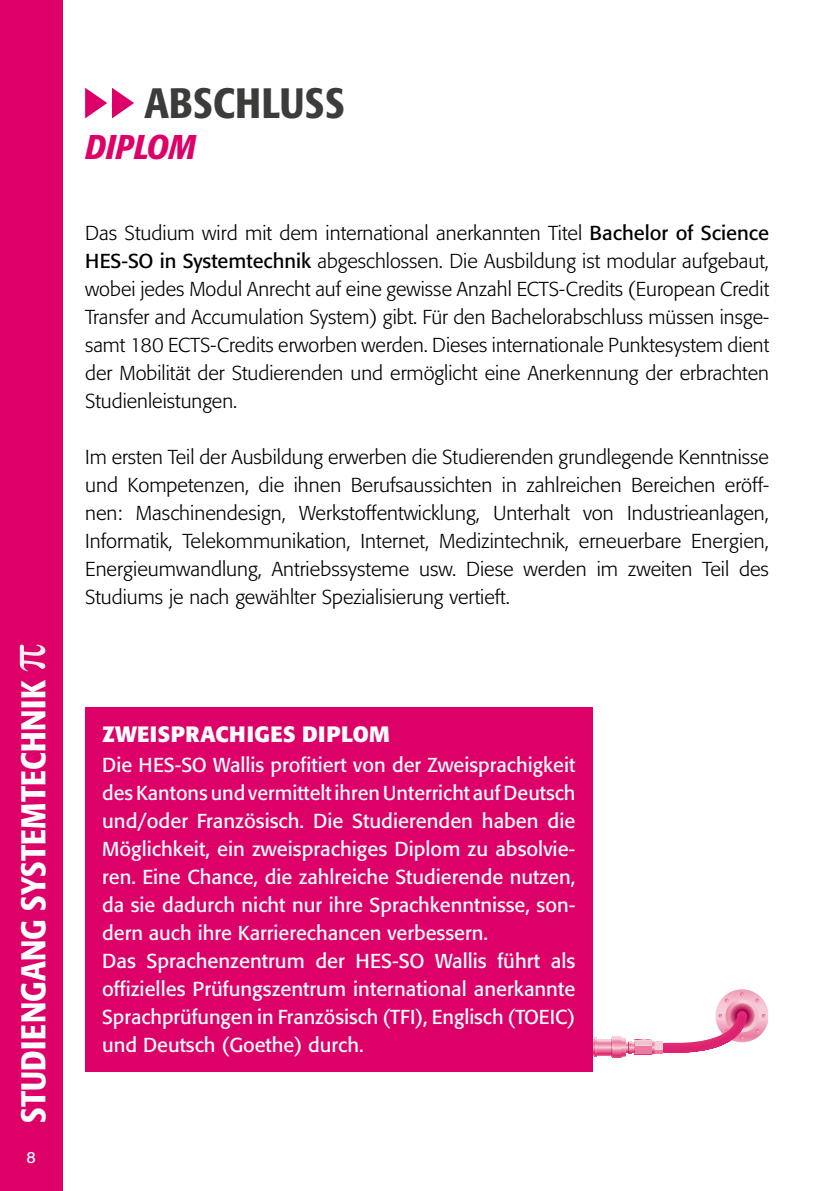
<style>
.page{position:relative;width:840px;height:1191px;background:#fff}
.page>*{position:absolute;margin:0;border:0;box-sizing:border-box;transform-origin:0 0}
.t1{font:500 condensed 42px "Formata";letter-spacing:.015em;color:#3c3c3b}
.t2{font:500 condensed 34px "Formata";letter-spacing:.01em;color:#fff}
.t3{font:italic 500 condensed 34px "Formata";color:#dd0069}
.t4{font:700 22px "Formata";letter-spacing:.02em;color:#fff}
.t5{font:300 20px/28px "Formata";color:#000;text-align:justify}
.t6{font:20px/28px "Formata";color:#fff}
.t7{font:16px "Formata";color:#fff}
.s1{font-weight:400}
</style>
<div class="page">
<div style="left:0;top:0;width:62px;height:1191px;background:#dd0069"></div>
<svg style="left:20px;top:644px;width:25px;height:27px"></svg>
<svg style="left:620px;top:989px;width:147px;height:68px"></svg>
<svg style="left:612px;top:1036px;width:8px;height:22px"></svg>
<svg style="left:612px;top:1036px;width:7px;height:21px"></svg>
<svg style="left:611px;top:1037px;width:1px;height:20px"></svg>
<svg style="left:596px;top:1039px;width:15px;height:16px"></svg>
<svg style="left:597px;top:1039px;width:13px;height:16px"></svg>
<svg style="left:592px;top:1038px;width:4px;height:18px"></svg>
<svg style="left:85px;top:88px;width:49px;height:30px"></svg>
<div style="left:85px;top:707px;width:507px;height:364px;background:#dd0069"></div>
<h2 class="t2" style="left:13px;top:1123px;width:444px;rotate:-90deg">STUDIENGANG SYSTEMTECHNIK</h2>
<p class="t7" style="left:27px;top:1147px;width:11px">8</p>
<h1 class="t1" style="left:144px;top:78px;width:201px">ABSCHLUSS</h1>
<h2 class="t3" style="left:85px;top:127px;width:112px">DIPLOM</h2>
<p class="t5" style="left:85px;top:219px;width:685px">Das Studium wird mit dem international anerkannten Titel <span class="s1">Bachelor of Science HES-SO in Systemtechnik</span> abgeschlossen. Die Ausbildung ist modular aufgebaut, wobei jedes Modul Anrecht auf eine gewisse Anzahl ECTS-Credits (European Credit Transfer and Accumulation System) gibt. Für den Bachelorabschluss müssen insge&shy;samt 180 ECTS-Credits erworben werden. Dieses internationale Punktesystem dient der Mobilität der Studierenden und ermöglicht eine Anerkennung der erbrachten Studienleistungen.</p>
<p class="t5" style="left:85px;top:443px;width:685px">Im ersten Teil der Ausbildung erwerben die Studierenden grundlegende Kenntnisse und Kompetenzen, die ihnen Berufsaussichten in zahlreichen Bereichen eröff&shy;nen: Maschinendesign, Werkstoffentwicklung, Unterhalt von Industrieanlagen, Informatik, Telekommunikation, Internet, Medizintechnik, erneuerbare Energien, Energieumwandlung, Antriebssysteme usw. Diese werden im zweiten Teil des Studiums je nach gewählter Spezialisierung vertieft.</p>
<p class="t4" style="left:102px;top:720px;width:289px">ZWEISPRACHIGES DIPLOM</p>
<p class="t6" style="left:102px;top:751px;width:474px">Die HES-SO Wallis profitiert von der Zweisprachigkeit des Kantons und vermittelt ihren Unterricht auf Deutsch und/oder Französisch. Die Studierenden haben die Möglichkeit, ein zweisprachiges Diplom zu absolvie&shy;ren. Eine Chance, die zahlreiche Studierende nutzen, da sie dadurch nicht nur ihre Sprachkenntnisse, son&shy;dern auch ihre Karrierechancen verbessern.<br>Das Sprachenzentrum der HES-SO Wallis führt als offizielles Prüfungszentrum international anerkannte Sprachprüfungen in Französisch (TFI), Englisch (TOEIC) und Deutsch (Goethe) durch.</p>
</div>
